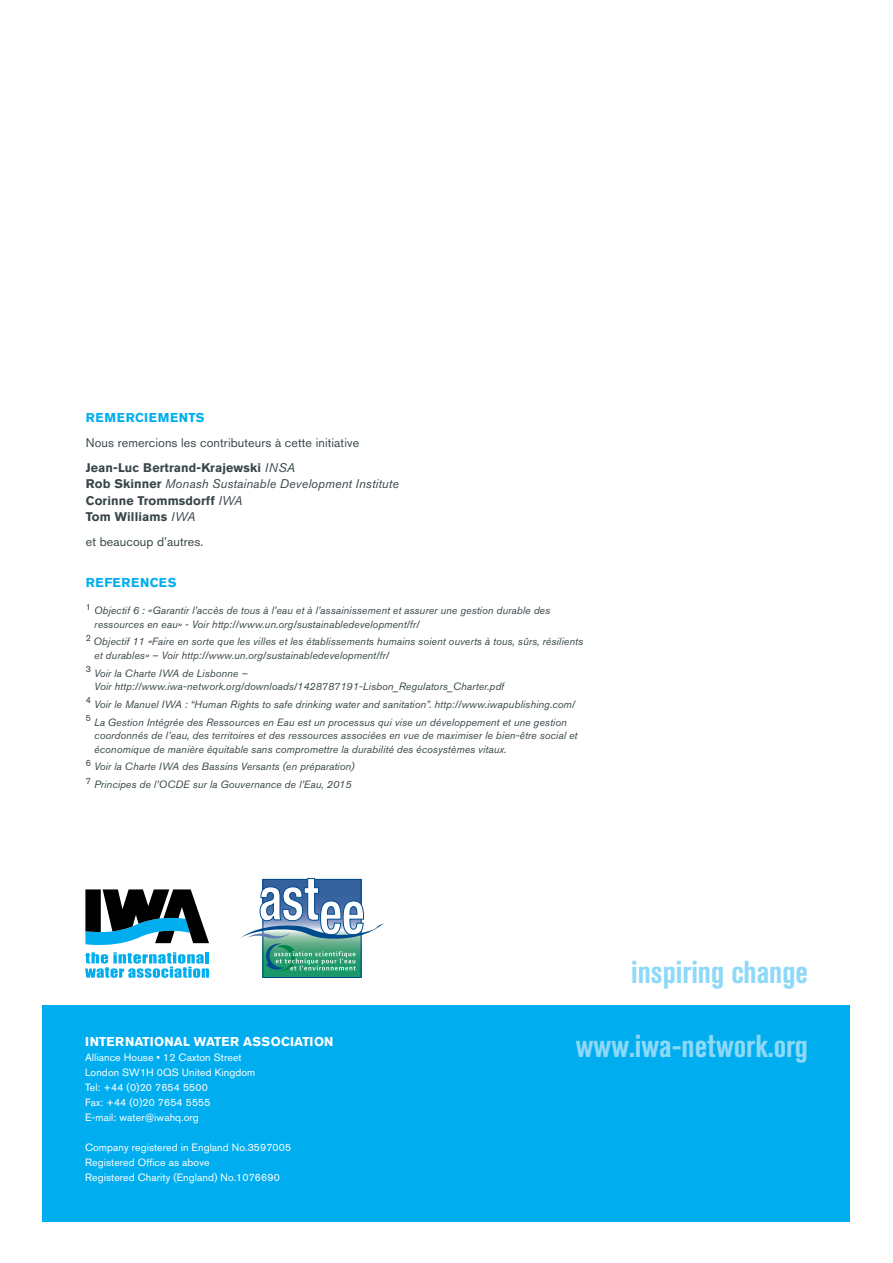
<style>
.page{position:relative;width:893px;height:1263px;background:#fff}
.page>*{position:absolute;margin:0;border:0;box-sizing:border-box;transform-origin:0 0}
.t1{font:700 condensed 31.5px "Akzidenz Grotesk BE";color:#8ed8f8}
.t2{font:700 12.75px "Akzidenz Grotesk BE";letter-spacing:.01em;color:#fff}
.t3{font:700 12.75px "Akzidenz Grotesk BE";letter-spacing:.05em;color:#00aeef}
.t4{font:12.45px/24.8px "Akzidenz Grotesk BE";letter-spacing:.01em;color:#384649}
.t5{font:italic 12.45px/16.5px "Akzidenz Grotesk BE";letter-spacing:.01em;color:#384649}
.t6{font:italic 10.5px/13.5px "Akzidenz Grotesk BE";letter-spacing:.005em;color:#384649}
.t7{font:10.5px/15px "Akzidenz Grotesk BE";letter-spacing:.01em;color:#fff}
.s1{font-weight:700}
.s2{font-style:italic}
.s3{font-weight:700;font-style:normal}
</style>
<div class="page">
<svg style="left:85px;top:952px;width:124px;height:26px"></svg>
<svg style="left:85px;top:889px;width:124px;height:56px"></svg>
<div style="left:43px;top:1006px;width:807px;height:216px;background:#00aeef"></div>
<div style="left:263px;top:879px;width:98px;height:98px;background:#1b986a"></div>
<div style="left:263px;top:879px;width:98px;height:99px;border:1px solid #004b8d"></div>
<svg style="left:241px;top:878px;width:143px;height:93px"></svg>
<p class="t3" style="left:86px;top:410px;width:120px">REMERCIEMENTS</p>
<p class="t4" style="left:86px;top:430px;width:275px">Nous remercions les contributeurs à cette initiative<br><span class="s1">Jean-Luc Bertrand-Krajewski</span> <span class="s2">INSA</span></p>
<p class="t5" style="left:86px;top:475px;width:314px"><span class="s3">Rob Skinner</span> Monash Sustainable Development Institute<br><span class="s3">Corinne Trommsdorff</span> IWA<br><span class="s3">Tom Williams</span> IWA</p>
<p class="t4" style="left:86px;top:529px;width:119px">et beaucoup d’autres.</p>
<p class="t3" style="left:86px;top:575px;width:92px">REFERENCES</p>
<p class="t6" style="left:94px;top:604px;width:457px;text-indent:-9px"><sup>1</sup> Objectif 6 : «Garantir l’accès de tous à l’eau et à l’assainissement et assurer une gestion durable des ressources en eau» - Voir http://www.un.org/sustainabledevelopment/fr/</p>
<p class="t6" style="left:94px;top:635px;width:490px;text-indent:-9px"><sup>2</sup> Objectif 11 «Faire en sorte que les villes et les établissements humains soient ouverts à tous, sûrs, résilients et durables» – Voir http://www.un.org/sustainabledevelopment/fr/</p>
<p class="t6" style="left:94px;top:666px;width:411px;text-indent:-9px"><sup>3</sup> Voir la Charte IWA de Lisbonne –<br>Voir http://www.iwa-network.org/downloads/1428787191-Lisbon_Regulators_Charter.pdf</p>
<p class="t6" style="left:86px;top:695px;width:491px;line-height:17.7px"><sup>4</sup> Voir le Manuel IWA : “Human Rights to safe drinking water and sanitation”. http://www.iwapublishing.com/<br><sup>5</sup> La Gestion Intégrée des Ressources en Eau est un processus qui vise un développement et une gestion</p>
<p class="t6" style="left:94px;top:729px;width:485px">coordonnés de l’eau, des territoires et des ressources associées en vue de maximiser le bien-être social et économique de manière équitable sans compromettre la durabilité des écosystèmes vitaux.</p>
<p class="t6" style="left:86px;top:758px;width:270px;line-height:17.7px"><sup>6</sup> Voir la Charte IWA des Bassins Versants (en préparation)<br><sup>7</sup> Principes de l’OCDE sur la Gouvernance de l’Eau, 2015</p>
<h1 class="t1" style="left:631px;top:954px;width:178px">inspiring change</h1>
<p class="t2" style="left:85px;top:1034px;width:250px">INTERNATIONAL WATER ASSOCIATION</p>
<p class="t7" style="left:85px;top:1050px;width:172px">Alliance House • 12 Caxton Street<br>London SW1H 0QS United Kingdom<br>Tel: +44 (0)20 7654 5500<br>Fax: +44 (0)20 7654 5555<br>E-mail: water@iwahq.org</p>
<p class="t7" style="left:85px;top:1140px;width:208px">Company registered in England No.3597005<br>Registered Office as above<br>Registered Charity (England) No.1076690</p>
<h1 class="t1" style="left:576px;top:1028px;width:233px">www.iwa-network.org</h1>
</div>
